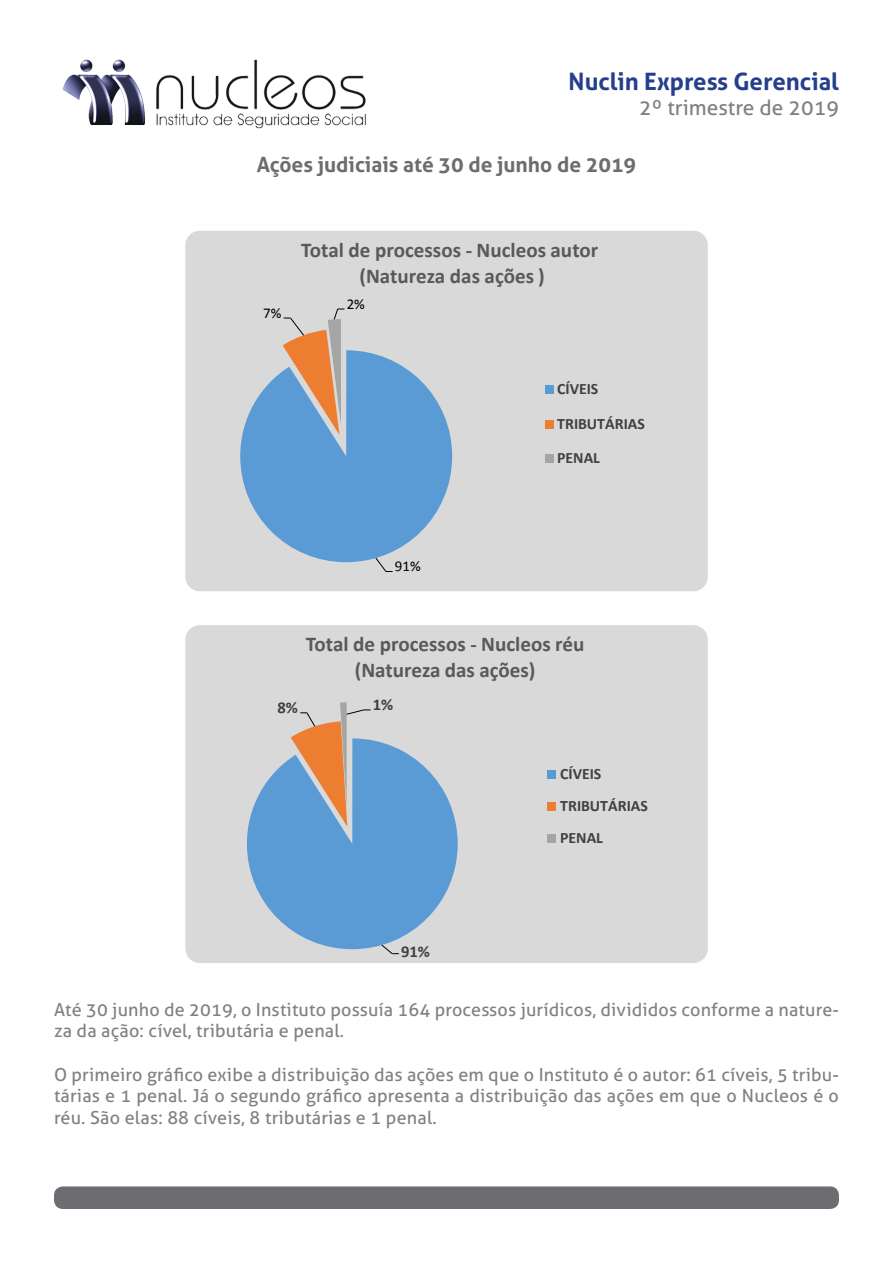
<style>
.page{position:relative;width:893px;height:1263px;background:#fff}
.page>*{position:absolute;margin:0;border:0;box-sizing:border-box;transform-origin:0 0}
.t1{font:700 24px "Aller";color:#253f8e}
.t2{font:700 21px/25.8px "Calibri";color:#595959;text-align:center}
.t3{font:700 21px "Aller";color:#6c6d70}
.t4{font:21px "Aller";color:#7e8281}
.t5{font:18px/21.6px "Aller";letter-spacing:.01em;color:#7e8281}
.t6{font:700 16.5px "Calibri";color:#404040}
.t7{font:700 15.9px/34.5px "Calibri";color:#404040}
.t8{font:15px "Calibri";color:#000}
</style>
<div class="page">
<img style="left:62px;top:59px;width:304px;height:70px">
<div style="left:54px;top:1186px;width:785px;height:23px;background:#6c6d70;border-radius:9px"></div>
<div style="left:185px;top:230px;width:523px;height:362px;background:#d9d9d9;border-radius:15px"></div>
<svg style="left:240px;top:308px;width:212px;height:264px"></svg>
<div style="left:545px;top:385px;width:8px;height:9px;background:#5b9bd5"></div>
<div style="left:545px;top:420px;width:8px;height:9px;background:#ed7d31"></div>
<div style="left:545px;top:455px;width:8px;height:8px;background:#a5a5a5"></div>
<div style="left:185px;top:625px;width:523px;height:338px;background:#d9d9d9;border-radius:15px"></div>
<svg style="left:247px;top:702px;width:211px;height:253px"></svg>
<div style="left:548px;top:770px;width:8px;height:8px;background:#5b9bd5"></div>
<div style="left:548px;top:802px;width:8px;height:9px;background:#ed7d31"></div>
<div style="left:548px;top:834px;width:8px;height:9px;background:#a5a5a5"></div>
<h1 class="t1" style="left:569px;top:66px;width:272px">Nuclin Express Gerencial</h1>
<p class="t4" style="left:639px;top:95px;width:201px">2º trimestre de 2019</p>
<p class="t3" style="left:257px;top:151px;width:381px">Ações judiciais até 30 de junho de 2019</p>
<p class="t8" style="left:263px;top:303px;width:20px">7%</p>
<p class="t2" style="left:301px;top:237px;width:299px">Total de processos - Nucleos autor (Natureza das ações )</p>
<p class="t8" style="left:347px;top:294px;width:20px">2%</p>
<p class="t7" style="left:557px;top:372px;width:89px">CÍVEIS<br>TRIBUTÁRIAS<br>PENAL</p>
<p class="t8" style="left:395px;top:557px;width:27px">91%</p>
<p class="t2" style="left:306px;top:631px;width:280px">Total de processos - Nucleos réu (Natureza das ações)</p>
<p class="t6" style="left:277px;top:697px;width:22px">8%</p>
<p class="t6" style="left:373px;top:694px;width:22px">1%</p>
<p class="t6" style="left:401px;top:941px;width:30px">91%</p>
<p class="t7" style="left:560px;top:757px;width:89px;line-height:32.4px">CÍVEIS<br>TRIBUTÁRIAS<br>PENAL</p>
<p class="t5" style="left:54px;top:998px;width:786px">Até 30 junho de 2019, o Instituto possuía 164 processos jurídicos, divididos conforme a nature&shy;za da ação: cível, tributária e penal.</p>
<p class="t5" style="left:54px;top:1063px;width:786px;text-align:justify">O primeiro gráfico exibe a distribuição das ações em que o Instituto é o autor: 61 cíveis, 5 tribu&shy;tárias e 1 penal. Já o segundo gráfico apresenta a distribuição das ações em que o Nucleos é o réu. São elas: 88 cíveis, 8 tributárias e 1 penal.</p>
</div>
